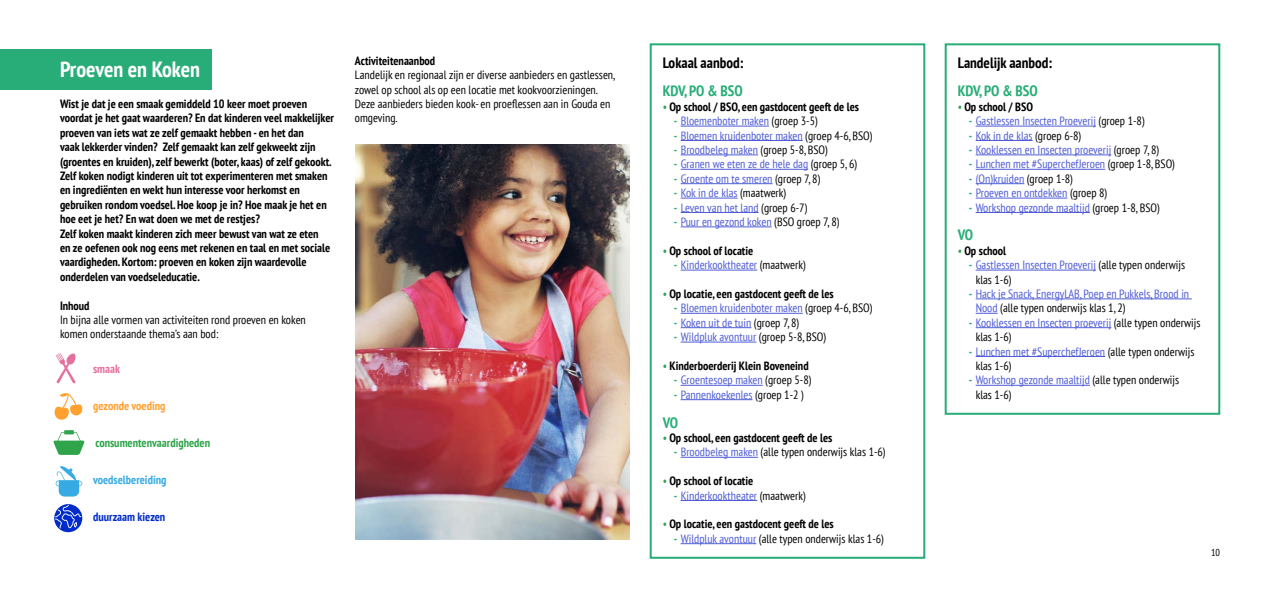
<style>
.page{position:relative;width:1280px;height:600px;background:#fff}
.page>*{position:absolute;margin:0;border:0;box-sizing:border-box;transform-origin:0 0}
.t1{font:700 condensed 22px "PT Sans";color:#fff}
.t2{font:700 condensed 15px "PT Sans";color:#000}
.t3{font:700 condensed 15px "PT Sans";letter-spacing:-.005em;color:#28ad78}
.t4{font:700 condensed 12px/14.4px "PT Sans";color:#000}
.t5{font:condensed 12px/14.4px "PT Sans";color:#4f5cd6}
.t6{font:condensed 12px/14.4px "PT Sans";color:#000}
.t7{font:700 condensed 12px "PT Sans";color:#2fa44a}
.t8{font:700 condensed 12px "PT Sans";color:#37aae3}
.t9{font:700 condensed 12px "PT Sans";color:#ffa12f}
.t10{font:700 condensed 12px "PT Sans";color:#002bcc}
.t11{font:700 condensed 12px "PT Sans";color:#e6709d}
.t12{font:condensed 10px "PT Sans";color:#000}
.s1{font-weight:400;color:#2fa44a}
.s2{font-weight:700;color:#28ad78}
.s3{color:#000}
.s4{color:#4f5cd6}
</style>
<div class="page">
<img style="left:355px;top:144px;width:275px;height:396px">
<div style="left:0;top:49px;width:211px;height:41px;background:#28ad78"></div>
<svg style="left:56px;top:466px;width:26px;height:31px"></svg>
<svg style="left:54px;top:393px;width:29px;height:27px"></svg>
<svg style="left:56px;top:353px;width:20px;height:31px"></svg>
<svg style="left:64px;top:430px;width:10px;height:4px"></svg>
<svg style="left:53px;top:432px;width:31px;height:23px"></svg>
<div style="left:650px;top:43px;width:275px;height:516px;background:#fff;border:2px solid #28ad78"></div>
<hr style="left:681px;top:126px;width:88px;height:1px;background:#4f5cd6">
<hr style="left:681px;top:140px;width:122px;height:1px;background:#4f5cd6">
<hr style="left:681px;top:155px;width:77px;height:1px;background:#4f5cd6">
<hr style="left:681px;top:169px;width:127px;height:1px;background:#4f5cd6">
<hr style="left:681px;top:183px;width:92px;height:1px;background:#4f5cd6">
<hr style="left:681px;top:198px;width:57px;height:1px;background:#4f5cd6">
<hr style="left:681px;top:212px;width:78px;height:1px;background:#4f5cd6">
<hr style="left:681px;top:227px;width:91px;height:1px;background:#4f5cd6">
<hr style="left:681px;top:270px;width:76px;height:1px;background:#4f5cd6">
<hr style="left:681px;top:313px;width:122px;height:1px;background:#4f5cd6">
<hr style="left:681px;top:327px;width:70px;height:1px;background:#4f5cd6">
<hr style="left:681px;top:342px;width:75px;height:1px;background:#4f5cd6">
<hr style="left:681px;top:385px;width:82px;height:1px;background:#4f5cd6">
<hr style="left:681px;top:399px;width:72px;height:1px;background:#4f5cd6">
<hr style="left:681px;top:457px;width:77px;height:1px;background:#4f5cd6">
<hr style="left:681px;top:500px;width:76px;height:1px;background:#4f5cd6">
<hr style="left:681px;top:543px;width:75px;height:1px;background:#4f5cd6">
<div style="left:945px;top:43px;width:275px;height:372px;background:#fff;border:2px solid #28ad78"></div>
<hr style="left:976px;top:126px;width:120px;height:1px;background:#4f5cd6">
<hr style="left:976px;top:140px;width:57px;height:1px;background:#4f5cd6">
<hr style="left:976px;top:155px;width:135px;height:1px;background:#4f5cd6">
<hr style="left:976px;top:169px;width:129px;height:1px;background:#4f5cd6">
<hr style="left:976px;top:183px;width:48px;height:1px;background:#4f5cd6">
<hr style="left:976px;top:198px;width:92px;height:1px;background:#4f5cd6">
<hr style="left:976px;top:212px;width:114px;height:1px;background:#4f5cd6">
<hr style="left:976px;top:270px;width:120px;height:1px;background:#4f5cd6">
<hr style="left:976px;top:299px;width:216px;height:1px;background:#4f5cd6">
<svg style="left:976px;top:313px;width:22px;height:1px"></svg>
<hr style="left:976px;top:327px;width:135px;height:1px;background:#4f5cd6">
<hr style="left:976px;top:356px;width:129px;height:1px;background:#4f5cd6">
<hr style="left:976px;top:385px;width:114px;height:1px;background:#4f5cd6">
<svg style="left:54px;top:504px;width:28px;height:28px"></svg>
<h1 class="t1" style="left:60px;top:54px;width:142px">Proeven en Koken</h1>
<p class="t4" style="left:60px;top:96px;width:276px">Wist je dat je een smaak gemiddeld 10 keer moet proeven voordat je het gaat waarderen? En dat kinderen veel makkelijker proeven van iets wat ze zelf gemaakt hebben - en het dan<br>vaak lekkerder vinden? Zelf gemaakt kan zelf gekweekt zijn (groentes en kruiden), zelf bewerkt (boter, kaas) of zelf gekookt.<br>Zelf koken nodigt kinderen uit tot experimenteren met smaken en ingrediënten en wekt hun interesse voor herkomst en gebruiken rondom voedsel. Hoe koop je in? Hoe maak je het en hoe eet je het? En wat doen we met de restjes?<br>Zelf koken maakt kinderen zich meer bewust van wat ze eten<br>en ze oefenen ook nog eens met rekenen en taal en met sociale vaardigheden. Kortom: proeven en koken zijn waardevolle onderdelen van voedseleducatie.</p>
<p class="t4" style="left:60px;top:298px;width:31px">Inhoud</p>
<p class="t6" style="left:60px;top:312px;width:247px">In bijna alle vormen van activiteiten rond proeven en koken komen onderstaande thema’s aan bod:</p>
<p class="t11" style="left:93px;top:361px;width:29px">smaak</p>
<p class="t9" style="left:93px;top:398px;width:74px">gezonde voeding</p>
<p class="t7" style="left:95px;top:435px;width:116px">consumentenvaardigheden</p>
<p class="t8" style="left:93px;top:472px;width:75px">voedselbereiding</p>
<p class="t10" style="left:93px;top:509px;width:74px">duurzaam kiezen</p>
<p class="t4" style="left:355px;top:53px;width:82px">Activiteitenaanbod</p>
<p class="t6" style="left:355px;top:68px;width:262px">Landelijk en regionaal zijn er diverse aanbieders en gastlessen, zowel op school als op een locatie met kookvoorzieningen.<br>Deze aanbieders bieden kook- en proeflessen aan in Gouda en omgeving.</p>
<p class="t2" style="left:663px;top:52px;width:82px">Lokaal aanbod:</p>
<p class="t3" style="left:663px;top:81px;width:82px">KDV, PO &amp; BSO</p>
<p class="t4" style="left:663px;top:99px;width:198px"><span class="s1">•</span> Op school / BSO, een gastdocent geeft de les</p>
<p class="t5" style="left:674px;top:113px;width:146px"><span class="s2">-</span> Bloemenboter maken <span class="s3">(groep 3-5)</span></p>
<p class="t5" style="left:674px;top:128px;width:200px"><span class="s2">-</span> Bloemen kruidenboter maken <span class="s3">(groep 4-6, BSO)</span></p>
<p class="t5" style="left:674px;top:142px;width:156px"><span class="s2">-</span> Broodbeleg maken <span class="s3">(groep 5-8, BSO)</span></p>
<p class="t5" style="left:674px;top:157px;width:185px"><span class="s2">-</span> Granen we eten ze de hele dag <span class="s3">(groep 5, 6)</span></p>
<p class="t5" style="left:674px;top:171px;width:148px"><span class="s2">-</span> Groente om te smeren <span class="s3">(groep 7, 8)</span></p>
<p class="t5" style="left:674px;top:185px;width:114px"><span class="s2">-</span> Kok in de klas <span class="s3">(maatwerk)</span></p>
<p class="t5" style="left:674px;top:200px;width:135px"><span class="s2">-</span> Leven van het land <span class="s3">(groep 6-7)</span></p>
<p class="t5" style="left:674px;top:214px;width:167px"><span class="s2">-</span> Puur en gezond koken <span class="s3">(BSO groep 7, 8)</span></p>
<p class="t4" style="left:663px;top:243px;width:92px"><span class="s1">•</span> Op school of locatie</p>
<p class="t5" style="left:674px;top:257px;width:134px"><span class="s2">-</span> Kinderkooktheater <span class="s3">(maatwerk)</span></p>
<p class="t4" style="left:663px;top:286px;width:173px"><span class="s1">•</span> Op locatie, een gastdocent geeft de les</p>
<p class="t5" style="left:674px;top:301px;width:200px"><span class="s2">-</span> Bloemen kruidenboter maken <span class="s3">(groep 4-6, BSO)</span></p>
<p class="t5" style="left:674px;top:315px;width:127px"><span class="s2">-</span> Koken uit de tuin <span class="s3">(groep 7, 8)</span></p>
<p class="t5" style="left:674px;top:329px;width:154px"><span class="s2">-</span> Wildpluk avontuur <span class="s3">(groep 5-8, BSO)</span></p>
<p class="t4" style="left:663px;top:358px;width:148px"><span class="s1">•</span> Kinderboerderij Klein Boveneind</p>
<p class="t5" style="left:674px;top:373px;width:139px"><span class="s2">-</span> Groentesoep maken <span class="s3">(groep 5-8)</span></p>
<p class="t5" style="left:674px;top:387px;width:132px"><span class="s2">-</span> Pannenkoekenles <span class="s3">(groep 1-2 )</span></p>
<p class="t3" style="left:663px;top:412px;width:17px">VO</p>
<p class="t4" style="left:663px;top:430px;width:171px"><span class="s1">•</span> Op school, een gastdocent geeft de les</p>
<p class="t6" style="left:674px;top:445px;width:214px"><span class="s2">-</span> <span class="s4">Broodbeleg maken</span> (alle typen onderwijs klas 1-6)</p>
<p class="t4" style="left:663px;top:474px;width:92px"><span class="s1">•</span> Op school of locatie</p>
<p class="t5" style="left:674px;top:488px;width:134px"><span class="s2">-</span> Kinderkooktheater <span class="s3">(maatwerk)</span></p>
<p class="t4" style="left:663px;top:517px;width:173px"><span class="s1">•</span> Op locatie, een gastdocent geeft de les</p>
<p class="t6" style="left:674px;top:531px;width:212px"><span class="s2">-</span> <span class="s4">Wildpluk avontuur</span> (alle typen onderwijs klas 1-6)</p>
<p class="t2" style="left:958px;top:52px;width:96px">Landelijk aanbod:</p>
<p class="t3" style="left:958px;top:81px;width:82px">KDV, PO &amp; BSO</p>
<p class="t4" style="left:958px;top:99px;width:77px"><span class="s1">•</span> Op school / BSO</p>
<p class="t5" style="left:969px;top:113px;width:178px"><span class="s2">-</span> Gastlessen Insecten Proeverij <span class="s3">(groep 1-8)</span></p>
<p class="t5" style="left:969px;top:128px;width:114px"><span class="s2">-</span> Kok in de klas <span class="s3">(groep 6-8)</span></p>
<p class="t5" style="left:969px;top:142px;width:192px"><span class="s2">-</span> Kooklessen en Insecten proeverij <span class="s3">(groep 7, 8)</span></p>
<p class="t5" style="left:969px;top:157px;width:208px"><span class="s2">-</span> Lunchen met #SuperchefJeroen <span class="s3">(groep 1-8, BSO)</span></p>
<p class="t5" style="left:969px;top:171px;width:106px"><span class="s2">-</span> (On)kruiden <span class="s3">(groep 1-8)</span></p>
<p class="t5" style="left:969px;top:185px;width:140px"><span class="s2">-</span> Proeven en ontdekken <span class="s3">(groep 8)</span></p>
<p class="t5" style="left:969px;top:200px;width:193px"><span class="s2">-</span> Workshop gezonde maaltijd <span class="s3">(groep 1-8, BSO)</span></p>
<p class="t3" style="left:958px;top:225px;width:17px">VO</p>
<p class="t4" style="left:958px;top:243px;width:50px"><span class="s1">•</span> Op school</p>
<p class="t5" style="left:976px;top:257px;width:211px;text-indent:-7px"><span class="s2">-</span> Gastlessen Insecten Proeverij <span class="s3">(alle typen onderwijs klas 1-6)</span></p>
<p class="t5" style="left:976px;top:286px;width:215px;text-indent:-7px"><span class="s2">-</span> Hack je Snack, EnergyLAB, Poep en Pukkels, Brood in<br>Nood <span class="s3">(alle typen onderwijs klas 1, 2)</span></p>
<p class="t5" style="left:976px;top:315px;width:226px;text-indent:-7px"><span class="s2">-</span> Kooklessen en Insecten proeverij <span class="s3">(alle typen onderwijs klas 1-6)</span></p>
<p class="t6" style="left:976px;top:344px;width:220px;text-indent:-7px"><span class="s2">-</span> <span class="s4">Lunchen met #SuperchefJeroen</span> (alle typen onderwijs klas 1-6)</p>
<p class="t6" style="left:976px;top:373px;width:205px;text-indent:-7px"><span class="s2">-</span> <span class="s4">Workshop gezonde maaltijd</span> (alle typen onderwijs klas 1-6)</p>
<p class="t12" style="left:1211px;top:546px;width:10px">10</p>
</div>
